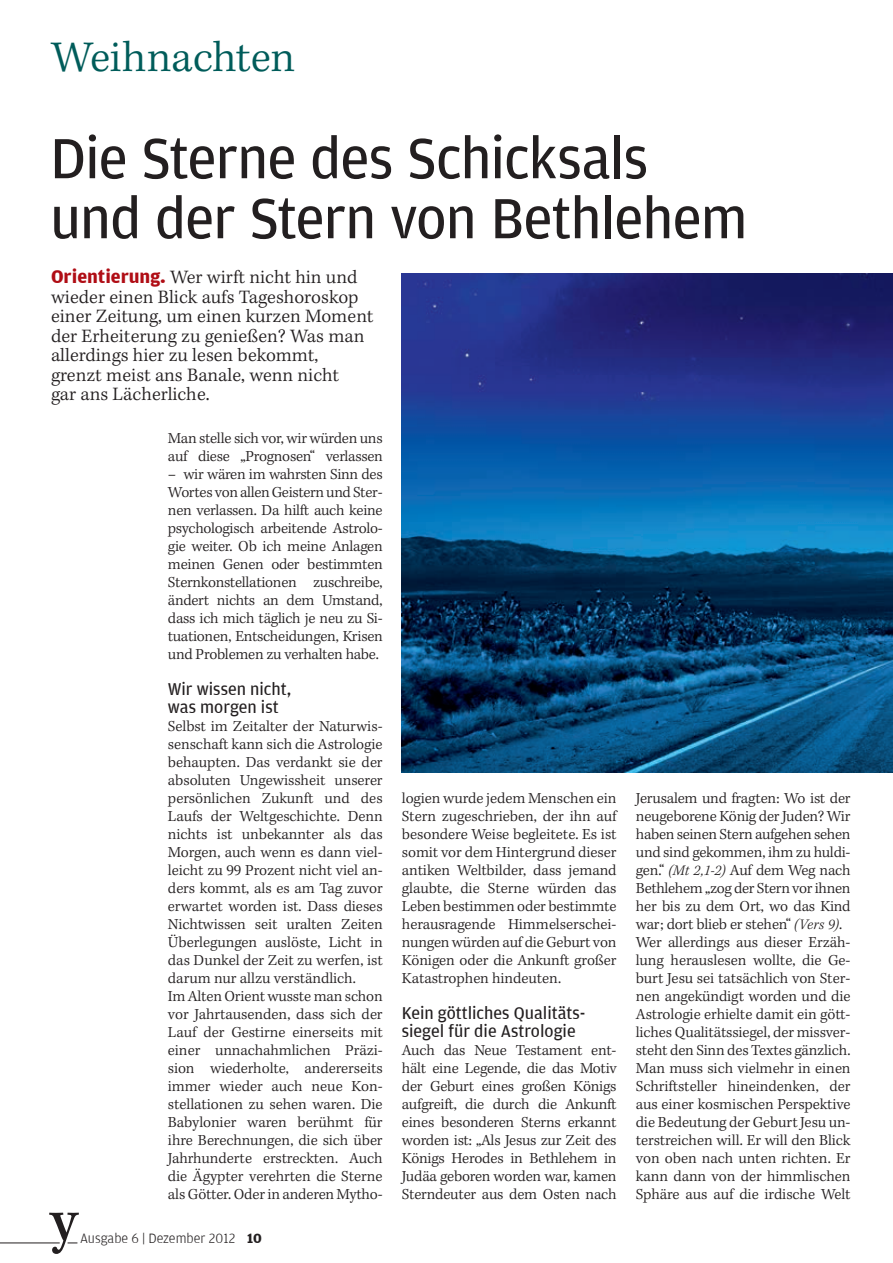
<style>
.page{position:relative;width:893px;height:1263px;background:#fff}
.page>*{position:absolute;margin:0;border:0;box-sizing:border-box;transform-origin:0 0}
.t1{font:61.2px "Kepler Std Medium Capt";color:#231f20}
.t2{font:60px/60px "Amplitude";letter-spacing:-.015em;color:#231f20}
.t3{font:45px "Kepler Std Light Capt";letter-spacing:-.01em;color:#005c5a}
.t4{font:19.5px/19.5px "Kepler Std Light Capt";color:#231f20}
.t5{font:18px/18px "Amplitude";color:#231f20}
.t6{font:15.75px/18px "Kepler Std Light Capt";letter-spacing:-.01em;color:#231f20}
.t7{font:300 14.25px "Amplitude";color:#231f20}
.s1{font-family:"Amplitude";font-weight:700;color:#b00d15}
.s2{font-weight:700}
.s3{font-family:"Kepler Std";font-weight:300;font-style:italic;font-size:15px}
</style>
<div class="page">
<hr style="left:0;top:1242px;width:60px;height:1px;background:#231f20">
<img style="left:402px;top:274px;width:491px;height:499px">
<h3 class="t3" style="left:51px;top:31px;width:246px">Weihnachten</h3>
<h2 class="t2" style="left:50px;top:129px;width:699px">Die Sterne des Schicksals und der Stern von Bethlehem</h2>
<p class="t4" style="left:51px;top:268px;width:324px"><span class="s1">Orientierung.</span> Wer wirft nicht hin und wieder einen Blick aufs Tageshoroskop einer Zeitung, um einen kurzen Moment der Erheiterung zu genießen? Was man allerdings hier zu lesen bekommt, grenzt meist ans Banale, wenn nicht<br>gar ans Lächerliche.</p>
<p class="t6" style="left:168px;top:430px;width:216px">Man stelle sich vor, wir würden uns auf diese „Prognosen“ verlassen</p>
<p class="t6" style="left:168px;top:466px;width:216px;text-align:justify">– wir wären im wahrsten Sinn des Wortes von allen Geistern und Ster&shy;nen verlassen. Da hilft auch keine psychologisch arbeitende Astrolo&shy;gie weiter. Ob ich meine Anlagen meinen Genen oder bestimmten Sternkonstellationen zuschreibe, ändert nichts an dem Umstand, dass ich mich täglich je neu zu Si&shy;tuationen, Entscheidungen, Krisen und Problemen zu verhalten habe.</p>
<p class="t5" style="left:168px;top:680px;width:125px">Wir wissen nicht, was morgen ist</p>
<p class="t6" style="left:168px;top:718px;width:216px">Selbst im Zeitalter der Naturwis&shy;senschaft kann sich die Astrologie behaupten. Das verdankt sie der absoluten Ungewissheit unserer persönlichen Zukunft und des<br>Laufs der Weltgeschichte. Denn nichts ist unbekannter als das<br>Morgen, auch wenn es dann viel&shy;leicht zu 99 Prozent nicht viel an&shy;ders kommt, als es am Tag zuvor erwartet worden ist. Dass dieses<br>Nichtwissen seit uralten Zeiten<br>Überlegungen auslöste, Licht in das Dunkel der Zeit zu werfen, ist darum nur allzu verständlich.<br>Im Alten Orient wusste man schon vor Jahrtausenden, dass sich der<br>Lauf der Gestirne einerseits mit einer unnachahmlichen Präzi&shy;sion wiederholte, andererseits immer wieder auch neue Kon&shy;stellationen zu sehen waren. Die<br>Babylonier waren berühmt für ihre Berechnungen, die sich über<br>Jahrhunderte erstreckten. Auch die Ägypter verehrten die Sterne als Götter. Oder in anderen Mytho-</p>
<h1 class="t1" style="left:50px;top:1185px;width:30px">y</h1>
<p class="t7" style="left:80px;top:1230px;width:183px">Ausgabe 6 | Dezember 2012 <span class="s2">10</span></p>
<p class="t6" style="left:402px;top:790px;width:216px;text-align:justify">logien wurde jedem Menschen ein Stern zugeschrieben, der ihn auf besondere Weise begleitete. Es ist somit vor dem Hintergrund dieser antiken Weltbilder, dass jemand glaubte, die Sterne würden das Leben bestimmen oder bestimmte herausragende Himmelserschei&shy;nungen würden auf die Geburt von Königen oder die Ankunft großer Katastrophen hindeuten.</p>
<p class="t5" style="left:402px;top:1004px;width:185px">Kein göttliches Qualitäts&shy;siegel für die Astrologie</p>
<p class="t6" style="left:402px;top:1042px;width:216px;text-align:justify">Auch das Neue Testament ent&shy;hält eine Legende, die das Motiv der Geburt eines großen Königs aufgreift, die durch die Ankunft eines besonderen Sterns erkannt worden ist: „Als Jesus zur Zeit des Königs Herodes in Bethlehem in Judäa geboren worden war, kamen Sterndeuter aus dem Osten nach</p>
<p class="t6" style="left:636px;top:790px;width:216px">Jerusalem und fragten: Wo ist der neugeborene König der Juden? Wir haben seinen Stern aufgehen sehen und sind gekommen, ihm zu huldi&shy;gen.“ <span class="s3">(Mt 2,1-2)</span> Auf dem Weg nach Bethlehem „zog der Stern vor ihnen her bis zu dem Ort, wo das Kind war; dort blieb er stehen“ <span class="s3">(Vers 9)</span>.<br>Wer allerdings aus dieser Erzäh&shy;lung herauslesen wollte, die Ge&shy;burt Jesu sei tatsächlich von Ster&shy;nen angekündigt worden und die Astrologie erhielte damit ein gött&shy;liches Qualitätssiegel, der missver&shy;steht den Sinn des Textes gänzlich.<br>Man muss sich vielmehr in einen Schriftsteller hineindenken, der aus einer kosmischen Perspektive die Bedeutung der Geburt Jesu un&shy;terstreichen will. Er will den Blick von oben nach unten richten. Er kann dann von der himmlischen Sphäre aus auf die irdische Welt</p>
</div>
